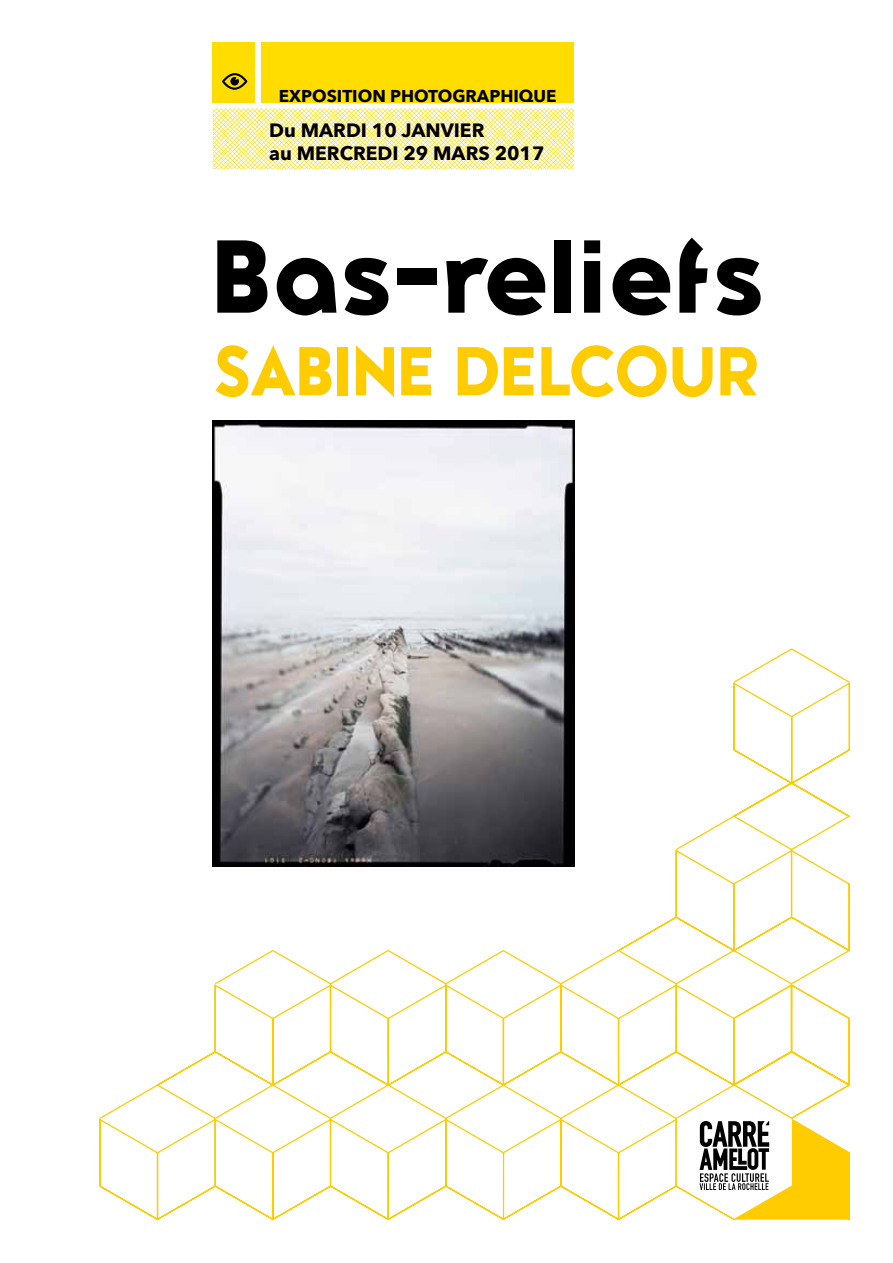
<style>
.page{position:relative;width:893px;height:1263px;background:#fff}
.page>*{position:absolute;margin:0;border:0;box-sizing:border-box;transform-origin:0 0}
.t1{font:900 103.2px "Zeronero";color:#000}
.t2{font:900 68.85px "Zeronero";color:#fecc00;scale:.96 1}
.t3{font:700 19.35px/23.1px "Avenir Next";color:#000}
.t4{font:700 17.1px "Avenir Next";color:#000}
</style>
<div class="page">
<img style="left:213px;top:420px;width:361px;height:446px">
<svg style="left:213px;top:108px;width:361px;height:61px"></svg>
<div style="left:213px;top:42px;width:42px;height:60px;background:#fd0"></div>
<div style="left:261px;top:42px;width:313px;height:60px;background:#fd0"></div>
<svg style="left:222px;top:73px;width:25px;height:17px"></svg>
<svg style="left:501px;top:781px;width:350px;height:440px"></svg>
<svg style="left:732px;top:648px;width:119px;height:170px"></svg>
<svg style="left:99px;top:949px;width:407px;height:272px"></svg>
<svg style="left:676px;top:983px;width:175px;height:236px"></svg>
<p class="t4" style="left:279px;top:82px;width:279px">EXPOSITION PHOTOGRAPHIQUE</p>
<p class="t3" style="left:269px;top:118px;width:277px">Du MARDI 10 JANVIER<br>au MERCREDI 29 MARS 2017</p>
<h1 class="t1" style="left:213px;top:213px;width:554px">BAS-RELIEFS</h1>
<h2 class="t2" style="left:213px;top:329px;width:571px">SABINE DELCOUR</h2>
</div>
